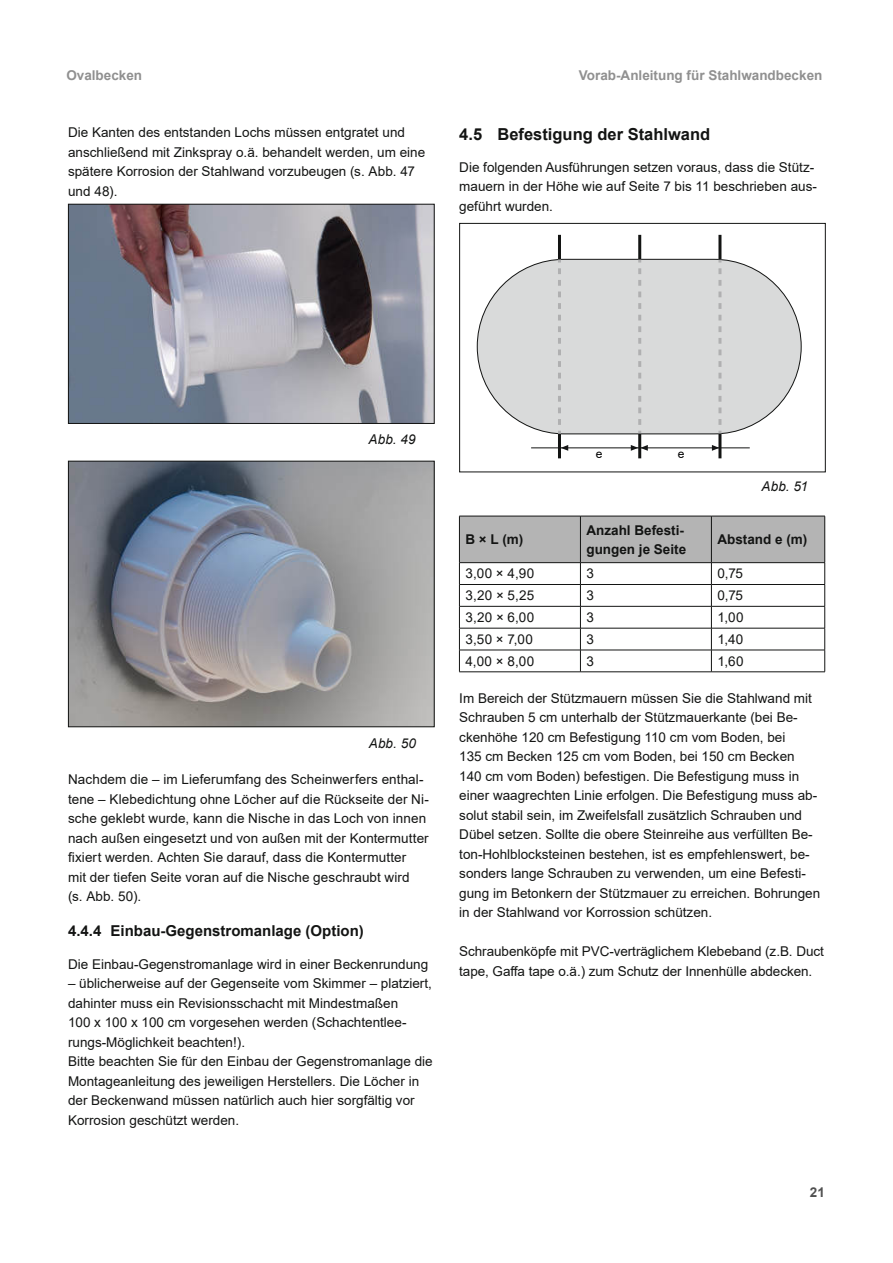
<style>
.page{position:relative;width:893px;height:1263px;background:#fff}
.page>*{position:absolute;margin:0;border:0;box-sizing:border-box;transform-origin:0 0}
.t1{font:700 16.5px "Arial";color:#131413}
.t2{font:700 15px "Arial";color:#131413}
.t3{font:13.5px/19.5px "Arial";color:#131413}
.t4{font:700 13.5px/19.5px "Arial";color:#131413}
.t5{font:700 13.5px "Arial";color:#909090}
.t6{font:italic 13.5px "Arial";letter-spacing:.01em;color:#131413}
.t7{font:700 13.5px "Arial";color:#505050}
.t8{font:12px "Arial";color:#000}
</style>
<div class="page">
<img style="left:70px;top:206px;width:363px;height:216px">
<div style="left:68px;top:204px;width:367px;height:220px;border:1px solid #131413"></div>
<img style="left:70px;top:463px;width:363px;height:262px">
<div style="left:68px;top:461px;width:367px;height:266px;border:1px solid #131413"></div>
<hr style="left:531px;top:447px;width:219px;height:1px;background:#131413">
<div style="left:477px;top:259px;width:324px;height:175px;background:#d9dada;border-radius:87px"></div>
<hr style="left:558px;top:434px;width:3px;height:24px;background:#131413">
<hr style="left:558px;top:235px;width:3px;height:24px;background:#131413">
<svg style="left:558px;top:259px;width:3px;height:175px"></svg>
<svg style="left:638px;top:259px;width:3px;height:175px"></svg>
<svg style="left:718px;top:259px;width:3px;height:175px"></svg>
<hr style="left:718px;top:434px;width:3px;height:24px;background:#131413">
<hr style="left:718px;top:235px;width:3px;height:24px;background:#131413">
<hr style="left:638px;top:434px;width:3px;height:24px;background:#131413">
<hr style="left:638px;top:235px;width:3px;height:24px;background:#131413">
<svg style="left:561px;top:445px;width:7px;height:6px"></svg>
<svg style="left:631px;top:445px;width:17px;height:6px"></svg>
<svg style="left:712px;top:445px;width:7px;height:6px"></svg>
<div style="left:459px;top:223px;width:367px;height:249px;border:1px solid #131413"></div>
<svg style="left:459px;top:517px;width:366px;height:154px"></svg>
<hr style="left:459px;top:671px;width:121px;height:1px;background:#131413">
<hr style="left:580px;top:671px;width:131px;height:1px;background:#131413">
<hr style="left:711px;top:671px;width:114px;height:1px;background:#131413">
<hr style="left:459px;top:516px;width:121px;height:1px;background:#131413">
<hr style="left:459px;top:516px;width:1px;height:46px;background:#131413">
<hr style="left:580px;top:516px;width:131px;height:1px;background:#131413">
<hr style="left:580px;top:516px;width:1px;height:46px;background:#131413">
<hr style="left:711px;top:516px;width:114px;height:1px;background:#131413">
<hr style="left:711px;top:516px;width:1px;height:46px;background:#131413">
<hr style="left:824px;top:516px;width:1px;height:46px;background:#131413">
<p class="t5" style="left:66px;top:70px;width:77px">Ovalbecken</p>
<p class="t5" style="left:579px;top:70px;width:245px">Vorab-Anleitung für Stahlwandbecken</p>
<p class="t3" style="left:68px;top:124px;width:359px">Die Kanten des entstanden Lochs müssen entgratet und anschließend mit Zinkspray o.ä. behandelt werden, um eine spätere Korrosion der Stahlwand vorzubeugen (s. Abb. 47 und 48).</p>
<p class="t1" style="left:459px;top:127px;width:252px">4.5 Befestigung der Stahlwand</p>
<p class="t3" style="left:459px;top:158px;width:359px">Die folgenden Ausführungen setzen voraus, dass die Stütz&shy;mauern in der Höhe wie auf Seite 7 bis 11 beschrieben aus&shy;geführt wurden.</p>
<p class="t6" style="left:369px;top:434px;width:48px">Abb. 49</p>
<p class="t6" style="left:369px;top:738px;width:49px">Abb. 50</p>
<p class="t3" style="left:68px;top:771px;width:362px">Nachdem die – im Lieferumfang des Scheinwerfers enthal&shy;tene – Klebedichtung ohne Löcher auf die Rückseite der Ni&shy;sche geklebt wurde, kann die Nische in das Loch von innen nach außen eingesetzt und von außen mit der Kontermutter fixiert werden. Achten Sie darauf, dass die Kontermutter<br>mit der tiefen Seite voran auf die Nische geschraubt wird<br>(s. Abb. 50).</p>
<p class="t2" style="left:68px;top:925px;width:297px">4.4.4 Einbau-Gegenstromanlage (Option)</p>
<p class="t3" style="left:68px;top:955px;width:362px">Die Einbau-Gegenstromanlage wird in einer Beckenrundung</p>
<p class="t3" style="left:68px;top:975px;width:366px">– üblicherweise auf der Gegenseite vom Skimmer – platziert, dahinter muss ein Revisionsschacht mit Mindestmaßen<br>100 x 100 x 100 cm vorgesehen werden (Schachtentlee&shy;rungs-Möglichkeit beachten!).<br>Bitte beachten Sie für den Einbau der Gegenstromanlage die Montageanleitung des jeweiligen Herstellers. Die Löcher in der Beckenwand müssen natürlich auch hier sorgfältig vor Korrosion geschützt werden.</p>
<p class="t8" style="left:596px;top:447px;width:8px">e</p>
<p class="t8" style="left:678px;top:447px;width:8px">e</p>
<p class="t6" style="left:762px;top:481px;width:48px">Abb. 51</p>
<p class="t4" style="left:465px;top:531px;width:59px">B × L (m)</p>
<p class="t4" style="left:586px;top:521px;width:101px">Anzahl Befesti&shy;gungen je Seite</p>
<p class="t4" style="left:717px;top:531px;width:92px">Abstand e (m)</p>
<p class="t3" style="left:465px;top:565px;width:70px">3,00 × 4,90</p>
<p class="t3" style="left:586px;top:565px;width:9px">3</p>
<p class="t3" style="left:717px;top:565px;width:27px">0,75</p>
<p class="t3" style="left:465px;top:587px;width:70px">3,20 × 5,25</p>
<p class="t3" style="left:586px;top:587px;width:9px">3</p>
<p class="t3" style="left:717px;top:587px;width:27px">0,75</p>
<p class="t3" style="left:465px;top:609px;width:70px">3,20 × 6,00</p>
<p class="t3" style="left:586px;top:609px;width:9px">3</p>
<p class="t3" style="left:717px;top:609px;width:28px">1,00</p>
<p class="t3" style="left:465px;top:631px;width:69px">3,50 × 7,00</p>
<p class="t3" style="left:586px;top:631px;width:9px">3</p>
<p class="t3" style="left:717px;top:631px;width:28px">1,40</p>
<p class="t3" style="left:465px;top:652px;width:70px">4,00 × 8,00</p>
<p class="t3" style="left:586px;top:652px;width:9px">3</p>
<p class="t3" style="left:717px;top:652px;width:28px">1,60</p>
<p class="t3" style="left:459px;top:689px;width:362px">Im Bereich der Stützmauern müssen Sie die Stahlwand mit Schrauben 5 cm unterhalb der Stützmauerkante (bei Be&shy;ckenhöhe 120 cm Befestigung 110 cm vom Boden, bei<br>135 cm Becken 125 cm vom Boden, bei 150 cm Becken 140 cm vom Boden) befestigen. Die Befestigung muss in einer waagrechten Linie erfolgen. Die Befestigung muss ab&shy;solut stabil sein, im Zweifelsfall zusätzlich Schrauben und Dübel setzen. Sollte die obere Steinreihe aus verfüllten Be&shy;ton-Hohlblocksteinen bestehen, ist es empfehlenswert, be&shy;sonders lange Schrauben zu verwenden, um eine Befesti&shy;gung im Betonkern der Stützmauer zu erreichen. Bohrungen in der Stahlwand vor Korrossion schützen.</p>
<p class="t3" style="left:459px;top:943px;width:366px">Schraubenköpfe mit PVC-verträglichem Klebeband (z.B. Duct tape, Gaffa tape o.ä.) zum Schutz der Innenhülle abdecken.</p>
<p class="t7" style="left:810px;top:1187px;width:17px">21</p>
</div>
